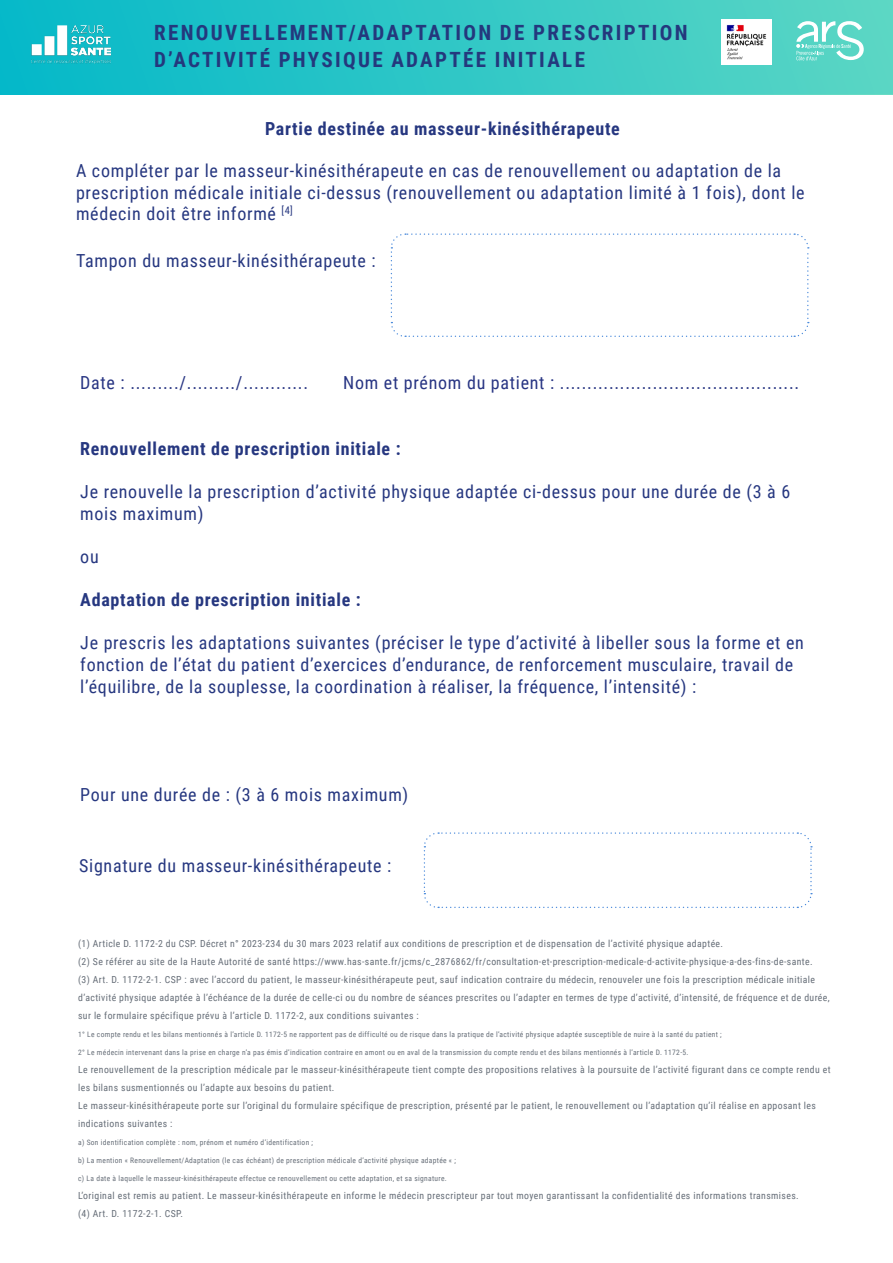
<style>
.page{position:relative;width:893px;height:1263px;background:#fff}
.page>*{position:absolute;margin:0;border:0;box-sizing:border-box;transform-origin:0 0}
.t1{font:700 21px/27px "Roboto Condensed";letter-spacing:.11em;color:#24387d}
.t2{font:18px/21.6px "Roboto Condensed";letter-spacing:.04em;color:#263780}
.t3{font:700 18px "Roboto Condensed";letter-spacing:.04em;color:#263780}
.t4{font:18px "Roboto Condensed";letter-spacing:.04em;color:#283583}
.t5{font:9.75px/18px "Roboto Condensed";letter-spacing:.04em;color:#666e78}
.t6{font:7.5px "Roboto Condensed";letter-spacing:.04em;color:#666e78}
</style>
<div class="page">
<svg style="left:0;top:0;width:893px;height:94px;background:#2fc7c6"></svg>
<img style="left:32px;top:25px;width:78px;height:38px">
<svg style="left:796px;top:21px;width:68px;height:39px"></svg>
<img style="left:721px;top:19px;width:51px;height:46px">
<svg style="left:423px;top:832px;width:389px;height:76px"></svg>
<svg style="left:390px;top:233px;width:419px;height:104px"></svg>
<h1 class="t1" style="left:154px;top:18px;width:535px">RENOUVELLEMENT/ADAPTATION DE PRESCRIPTION<br>D’ACTIVITÉ PHYSIQUE ADAPTÉE INITIALE</h1>
<h2 class="t3" style="left:265px;top:116px;width:356px">Partie destinée au masseur-kinésithérapeute</h2>
<h2 class="t2" style="left:76px;top:159px;width:730px">A compléter par le masseur-kinésithérapeute en cas de renouvellement ou adaptation de la prescription médicale initiale ci-dessus (renouvellement ou adaptation limité à 1 fois), dont le médecin doit être informé <sup>[4]</sup></h2>
<h2 class="t2" style="left:76px;top:249px;width:301px">Tampon du masseur-kinésithérapeute :</h2>
<h2 class="t4" style="left:80px;top:370px;width:229px">Date : ........./........./............</h2>
<h2 class="t4" style="left:343px;top:370px;width:457px">Nom et prénom du patient : ............................................</h2>
<h2 class="t3" style="left:80px;top:436px;width:322px">Renouvellement de prescription initiale :</h2>
<h2 class="t2" style="left:80px;top:480px;width:712px">Je renouvelle la prescription d’activité physique adaptée ci-dessus pour une durée de (3 à 6 mois maximum)</h2>
<h2 class="t2" style="left:80px;top:545px;width:20px">ou</h2>
<h2 class="t3" style="left:80px;top:587px;width:282px">Adaptation de prescription initiale :</h2>
<p class="t2" style="left:80px;top:631px;width:725px">Je prescris les adaptations suivantes (préciser le type d’activité à libeller sous la forme et en fonction de l’état du patient d’exercices d’endurance, de renforcement musculaire, travail de l’équilibre, de la souplesse, la coordination à réaliser, la fréquence, l’intensité) :</p>
<h2 class="t2" style="left:80px;top:783px;width:330px">Pour une durée de : (3 à 6 mois maximum)</h2>
<h2 class="t2" style="left:79px;top:854px;width:314px">Signature du masseur-kinésithérapeute :</h2>
<p class="t5" style="left:78px;top:934px;width:753px">(1) Article D. 1172-2 du CSP. Décret n° 2023-234 du 30 mars 2023 relatif aux conditions de prescription et de dispensation de l’activité physique adaptée.<br>(2) Se référer au site de la Haute Autorité de santé https://www.has-sante.fr/jcms/c_2876862/fr/consultation-et-prescription-medicale-d-activite-physique-a-des-fins-de-sante.<br>(3) Art. D. 1172-2-1. CSP : avec l’accord du patient, le masseur-kinésithérapeute peut, sauf indication contraire du médecin, renouveler une fois la prescription médicale initiale d’activité physique adaptée à l’échéance de la durée de celle-ci ou du nombre de séances prescrites ou l’adapter en termes de type d’activité, d’intensité, de fréquence et de durée, sur le formulaire spécifique prévu à l’article D. 1172-2, aux conditions suivantes :</p>
<p class="t6" style="left:78px;top:1029px;width:645px">1° Le compte rendu et les bilans mentionnés à l’article D. 1172-5 ne rapportent pas de difficulté ou de risque dans la pratique de l’activité physique adaptée susceptible de nuire à la santé du patient ;</p>
<p class="t6" style="left:78px;top:1047px;width:612px">2° Le médecin intervenant dans la prise en charge n’a pas émis d’indication contraire en amont ou en aval de la transmission du compte rendu et des bilans mentionnés à l’article D. 1172-5.</p>
<p class="t5" style="left:78px;top:1060px;width:754px">Le renouvellement de la prescription médicale par le masseur-kinésithérapeute tient compte des propositions relatives à la poursuite de l’activité figurant dans ce compte rendu et les bilans susmentionnés ou l’adapte aux besoins du patient.<br>Le masseur-kinésithérapeute porte sur l’original du formulaire spécifique de prescription, présenté par le patient, le renouvellement ou l’adaptation qu’il réalise en apposant les indications suivantes :</p>
<p class="t6" style="left:78px;top:1137px;width:237px">a) Son identification complète : nom, prénom et numéro d’identification ;</p>
<p class="t6" style="left:78px;top:1155px;width:379px">b) La mention « Renouvellement/Adaptation (le cas échéant) de prescription médicale d’activité physique adaptée « ;</p>
<p class="t6" style="left:78px;top:1173px;width:370px">c) La date à laquelle le masseur-kinésithérapeute effectue ce renouvellement ou cette adaptation, et sa signature.</p>
<p class="t5" style="left:78px;top:1186px;width:722px">L’original est remis au patient. Le masseur-kinésithérapeute en informe le médecin prescripteur par tout moyen garantissant la confidentialité des informations transmises. (4) Art. D. 1172-2-1. CSP.</p>
</div>
